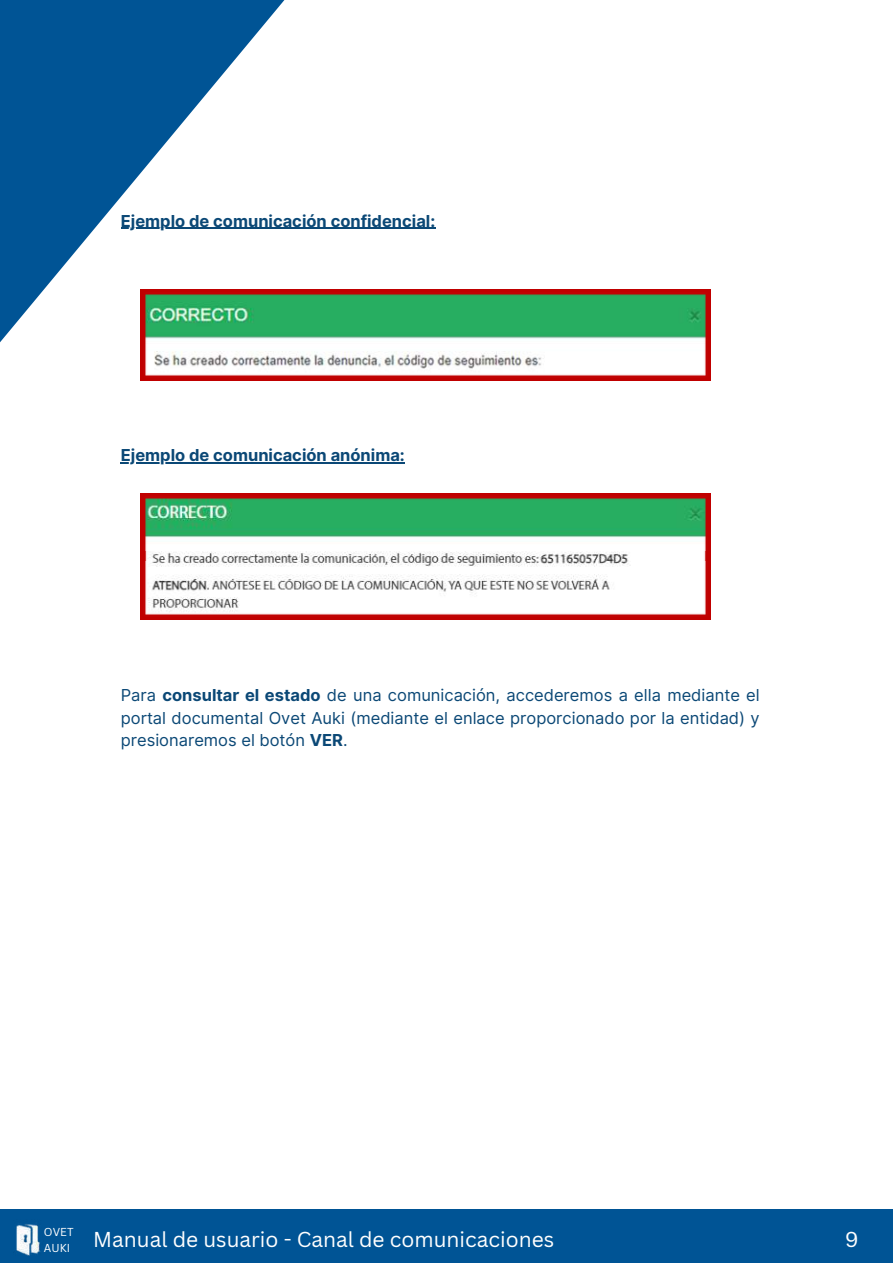
<style>
.page{position:relative;width:893px;height:1264px;background:#fff}
.page>*{position:absolute;margin:0;border:0;box-sizing:border-box;transform-origin:0 0}
.t1{font:21px "Canva Sans";color:#fff}
.t2{font:16.5px/22.5px "Inter";color:#0b4876;text-align:justify}
.t3{font:700 16.5px "Inter";color:#0b4876}
.t4{font:11.25px/15.6px "Canva Sans";color:#fff}
.s1{font-weight:700}
</style>
<div class="page">
<svg style="left:0;top:0;width:399px;height:343px"></svg>
<div style="left:0;top:1209px;width:892px;height:53px;background:#005495"></div>
<img style="left:16px;top:1224px;width:25px;height:32px">
<img style="left:140px;top:380px;width:569px;height:1px">
<img style="left:140px;top:289px;width:570px;height:91px">
<hr style="left:121px;top:228px;width:314px;height:1px;background:#0b4876">
<img style="left:140px;top:493px;width:570px;height:59px">
<img style="left:140px;top:552px;width:570px;height:67px">
<hr style="left:121px;top:462px;width:284px;height:1px;background:#0b4876">
<p class="t3" style="left:121px;top:211px;width:316px">Ejemplo de comunicación confidencial:</p>
<p class="t3" style="left:121px;top:445px;width:285px">Ejemplo de comunicación anónima:</p>
<p class="t2" style="left:121px;top:683px;width:640px">Para <span class="s1">consultar el estado</span> de una comunicación, accederemos a ella mediante el portal documental Ovet Auki (mediante el enlace proporcionado por la entidad) y presionaremos el botón <span class="s1">VER</span>.</p>
<p class="t4" style="left:44px;top:1223px;width:31px">OVET<br>AUKI</p>
<p class="t1" style="left:93px;top:1224px;width:462px">Manual de usuario - Canal de comunicaciones</p>
<p class="t1" style="left:845px;top:1224px;width:15px">9</p>
</div>
